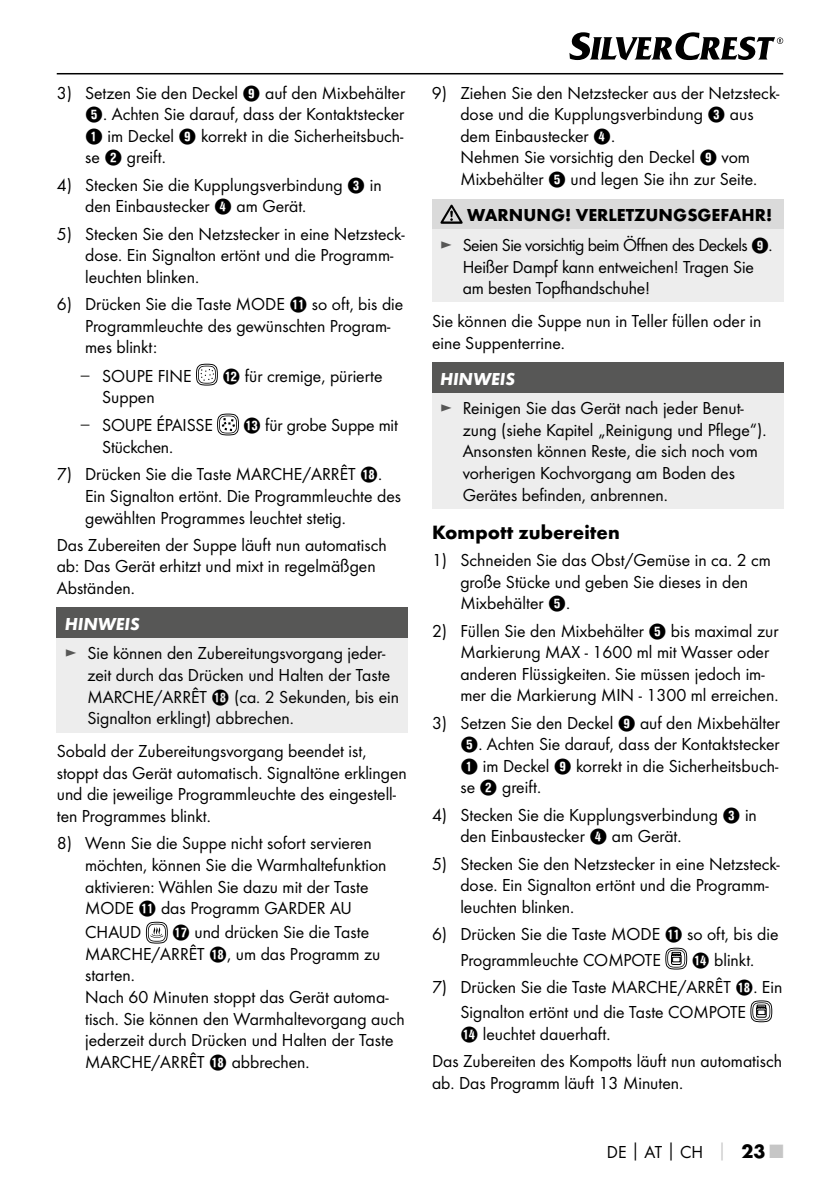
<style>
.page{position:relative;width:840px;height:1191px;background:#fff}
.page>*{position:absolute;margin:0;border:0;box-sizing:border-box;transform-origin:0 0}
.t1{font:700 20px "Futura";color:#000}
.t2{font:18px/21.6px "Futura Boo";color:#000}
.t3{font:700 18px "Futura";color:#000}
.t4{font:italic 700 18px "Futura";color:#fff}
.s1{font-family:"Hako PI Nummern"}
.s2{font-family:"Verdana";color:#575756}
.s3{color:#575756}
.s4{font-family:"Futura";font-weight:700}
.s5{font-family:"Futura";font-weight:700;color:#c6c6c6}
.s6{font-family:"Futura";font-weight:700;font-size:20px}
.s7{font-family:"Futura";font-weight:700;font-size:20px;color:#c6c6c6}
</style>
<div class="page">
<hr style="left:57px;top:73px;width:725px;height:1px;background:#000">
<svg style="left:569px;top:32px;width:213px;height:28px"></svg>
<svg style="left:196px;top:364px;width:22px;height:21px"></svg>
<svg style="left:217px;top:413px;width:22px;height:22px"></svg>
<div style="left:57px;top:607px;width:351px;height:31px;background:#575756"></div>
<div style="left:57px;top:638px;width:351px;height:94px;background:#ededed"></div>
<svg style="left:146px;top:921px;width:22px;height:22px"></svg>
<div style="left:432px;top:199px;width:351px;height:30px;background:#dadada"></div>
<div style="left:432px;top:229px;width:351px;height:73px;background:#ededed"></div>
<svg style="left:440px;top:205px;width:22px;height:19px"></svg>
<div style="left:432px;top:362px;width:351px;height:30px;background:#575756"></div>
<div style="left:432px;top:392px;width:351px;height:116px;background:#ededed"></div>
<svg style="left:665px;top:947px;width:21px;height:22px"></svg>
<svg style="left:750px;top:1000px;width:21px;height:22px"></svg>
<p class="t2" style="left:57px;top:82px;width:350px">3) Setzen Sie den Deckel <span class="s1">9</span> auf den Mixbehälter</p>
<p class="t2" style="left:85px;top:103px;width:320px;text-align:justify"><span class="s1">5</span>. Achten Sie darauf, dass der Kontaktstecker <span class="s1">1</span> im Deckel <span class="s1">9</span> korrekt in die Sicherheitsbuch&shy;se <span class="s1">2</span> greift.</p>
<p class="t2" style="left:85px;top:174px;width:298px;text-indent:-28px">4) Stecken Sie die Kupplungsverbindung <span class="s1">3</span> in den Einbaustecker <span class="s1">4</span> am Gerät.</p>
<p class="t2" style="left:85px;top:223px;width:321px;text-indent:-28px">5) Stecken Sie den Netzstecker in eine Netzsteck&shy;dose. Ein Signalton ertönt und die Programm&shy;leuchten blinken.</p>
<p class="t2" style="left:85px;top:293px;width:319px;text-indent:-28px">6) Drücken Sie die Taste MODE <span class="s1">Q</span> so oft, bis die<br>Programmleuchte des gewünschten Program&shy;mes blinkt:</p>
<p class="t2" style="left:79px;top:364px;width:113px"><span class="s2">–</span> SOUPE FINE</p>
<p class="t2" style="left:222px;top:365px;width:162px"><span class="s1">W</span> für cremige, pürierte</p>
<p class="t2" style="left:102px;top:386px;width:54px">Suppen</p>
<p class="t2" style="left:79px;top:414px;width:135px"><span class="s2">–</span> SOUPE ÉPAISSE</p>
<p class="t2" style="left:243px;top:414px;width:156px"><span class="s1">E</span> für grobe Suppe mit</p>
<p class="t2" style="left:102px;top:436px;width:70px">Stückchen.</p>
<p class="t2" style="left:85px;top:463px;width:317px;text-indent:-28px">7) Drücken Sie die Taste MARCHE/ARRÊT <span class="s1">I</span>.<br>Ein Signalton ertönt. Die Programmleuchte des gewählten Programmes leuchtet stetig.</p>
<p class="t2" style="left:57px;top:534px;width:331px">Das Zubereiten der Suppe läuft nun automatisch ab: Das Gerät erhitzt und mixt in regelmäßgen<br>Abständen.</p>
<p class="t4" style="left:65px;top:612px;width:76px">HINWEIS</p>
<p class="t2" style="left:87px;top:642px;width:313px;text-indent:-23px"><span class="s3">►</span> Sie können den Zubereitungsvorgang jeder&shy;zeit durch das Drücken und Halten der Taste MARCHE/ARRÊT <span class="s1">I</span> (ca. 2 Sekunden, bis ein Signalton erklingt) abbrechen.</p>
<p class="t2" style="left:57px;top:740px;width:351px">Sobald der Zubereitungsvorgang beendet ist, stoppt das Gerät automatisch. Signaltöne erklingen und die jeweilige Programmleuchte des eingestell&shy;ten Programmes blinkt.</p>
<p class="t2" style="left:85px;top:832px;width:303px;text-indent:-28px">8) Wenn Sie die Suppe nicht sofort servieren möchten, können Sie die Warmhaltefunktion aktivieren: Wählen Sie dazu mit der Taste MODE <span class="s1">Q</span> das Programm GARDER AU</p>
<p class="t2" style="left:85px;top:921px;width:58px">CHAUD</p>
<p class="t2" style="left:85px;top:921px;width:321px;text-indent:87px"><span class="s1">U</span> und drücken Sie die Taste<br>MARCHE/ARRÊT <span class="s1">I</span>, um das Programm zu starten.<br>Nach 60 Minuten stoppt das Gerät automa&shy;tisch. Sie können den Warmhaltevorgang auch jederzeit durch Drücken und Halten der Taste<br>MARCHE/ARRÊT <span class="s1">I</span> abbrechen.</p>
<p class="t2" style="left:460px;top:82px;width:320px;text-indent:-28px">9) Ziehen Sie den Netzstecker aus der Netzsteck&shy;dose und die Kupplungsverbindung <span class="s1">3</span> aus dem Einbaustecker <span class="s1">4</span>.<br>Nehmen Sie vorsichtig den Deckel <span class="s1">9</span> vom Mixbehälter <span class="s1">5</span> und legen Sie ihn zur Seite.</p>
<p class="t3" style="left:467px;top:204px;width:306px">WARNUNG! VERLETZUNGSGEFAHR!</p>
<p class="t2" style="left:462px;top:234px;width:309px;text-indent:-23px"><span class="s3">►</span> Seien Sie vorsichtig beim Öffnen des Deckels <span class="s1">9</span>.<br>Heißer Dampf kann entweichen! Tragen Sie am besten Topfhandschuhe!</p>
<p class="t2" style="left:432px;top:310px;width:331px">Sie können die Suppe nun in Teller füllen oder in eine Suppenterrine.</p>
<p class="t4" style="left:440px;top:367px;width:76px">HINWEIS</p>
<p class="t2" style="left:462px;top:397px;width:303px;text-indent:-23px"><span class="s3">►</span> Reinigen Sie das Gerät nach jeder Benut&shy;zung (siehe Kapitel „Reinigung und Pflege“).<br>Ansonsten können Reste, die sich noch vom vorherigen Kochvorgang am Boden des Gerätes befinden, anbrennen.</p>
<p class="t1" style="left:432px;top:519px;width:189px">Kompott zubereiten</p>
<p class="t2" style="left:460px;top:549px;width:312px;text-indent:-28px">1) Schneiden Sie das Obst/Gemüse in ca. 2 cm große Stücke und geben Sie dieses in den<br>Mixbehälter <span class="s1">5</span>.</p>
<p class="t2" style="left:460px;top:619px;width:319px;text-indent:-28px">2) Füllen Sie den Mixbehälter <span class="s1">5</span> bis maximal zur Markierung MAX - 1600 ml mit Wasser oder anderen Flüssigkeiten. Sie müssen jedoch im&shy;mer die Markierung MIN - 1300 ml erreichen.</p>
<p class="t2" style="left:432px;top:711px;width:349px">3) Setzen Sie den Deckel <span class="s1">9</span> auf den Mixbehälter</p>
<p class="t2" style="left:460px;top:733px;width:320px;text-align:justify"><span class="s1">5</span>. Achten Sie darauf, dass der Kontaktstecker <span class="s1">1</span> im Deckel <span class="s1">9</span> korrekt in die Sicherheitsbuch&shy;se <span class="s1">2</span> greift.</p>
<p class="t2" style="left:460px;top:804px;width:298px;text-indent:-28px">4) Stecken Sie die Kupplungsverbindung <span class="s1">3</span> in den Einbaustecker <span class="s1">4</span> am Gerät.</p>
<p class="t2" style="left:460px;top:852px;width:321px;text-indent:-28px">5) Stecken Sie den Netzstecker in eine Netzsteck&shy;dose. Ein Signalton ertönt und die Programm&shy;leuchten blinken.</p>
<p class="t2" style="left:460px;top:921px;width:319px;line-height:25.4px;text-indent:-28px">6) Drücken Sie die Taste MODE <span class="s1">Q</span> so oft, bis die<br>Programmleuchte COMPOTE</p>
<p class="t2" style="left:691px;top:948px;width:62px"><span class="s1">R</span> blinkt.</p>
<p class="t2" style="left:432px;top:974px;width:351px;line-height:25.4px;text-align:center">7) Drücken Sie die Taste MARCHE/ARRÊT <span class="s1">I</span>. Ein<br>Signalton ertönt und die Taste COMPOTE</p>
<p class="t2" style="left:432px;top:1020px;width:351px;line-height:27.2px;text-indent:28px"><span class="s1">R</span> leuchtet dauerhaft.<br>Das Zubereiten des Kompotts läuft nun automatisch</p>
<p class="t2" style="left:432px;top:1071px;width:250px">ab. Das Programm läuft 13 Minuten.</p>
<p class="t2" style="left:606px;top:1141px;width:178px">DE<span class="s4">│</span>AT<span class="s4">│</span>CH <span class="s5">│</span> <span class="s6">23</span> <span class="s7">■</span></p>
</div>
